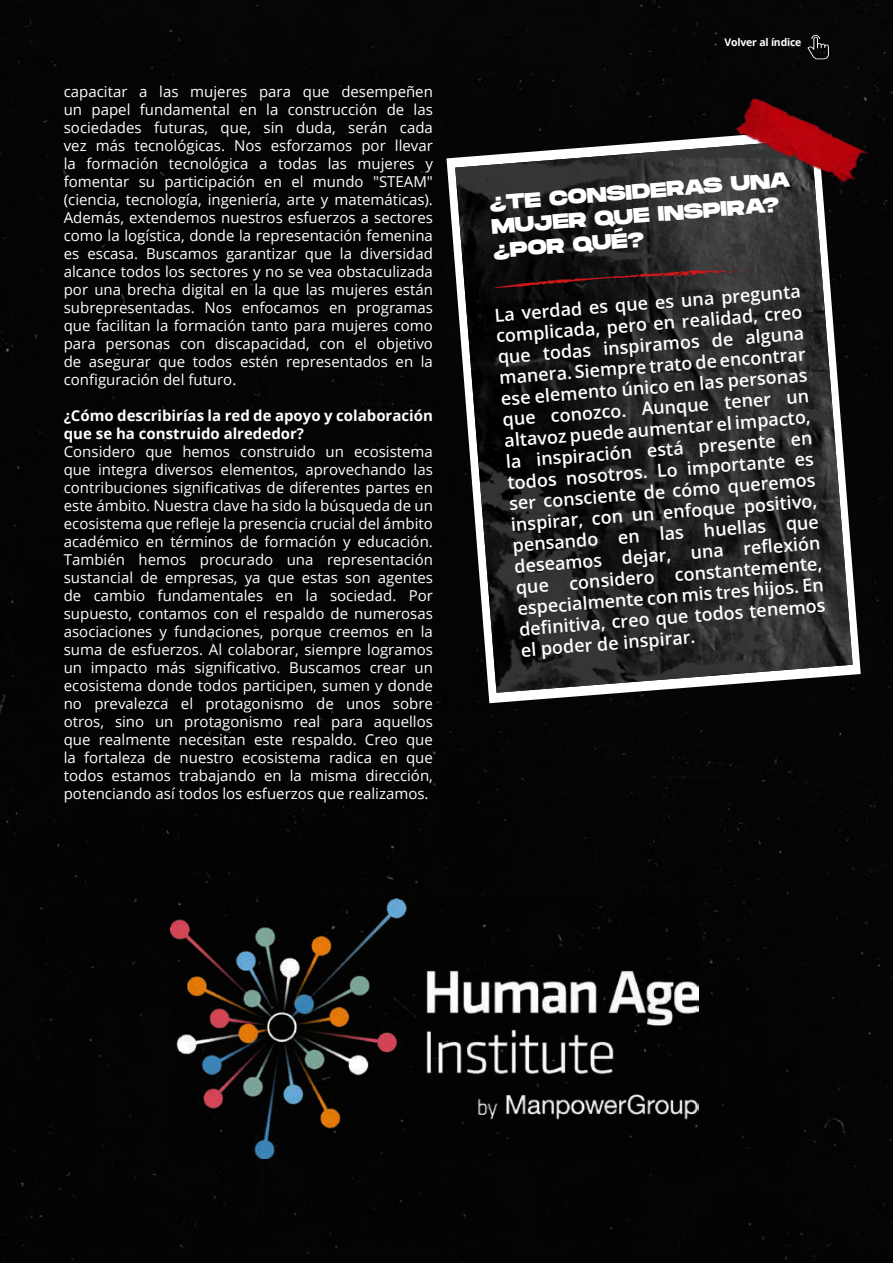
<style>
.page{position:relative;width:893px;height:1263px;background:#040404}
.page>*{position:absolute;margin:0;border:0;box-sizing:border-box;transform-origin:0 0}
.t1{font:800 21px/24.3px "Monument Extended";color:#fff}
.t2{font:600 18px/21px "Open Sans";color:#fff}
.t3{font:15px/18px "Open Sans";color:#fff;text-align:justify}
.t4{font:700 15px/18px "Open Sans";color:#fff}
.t5{font:700 10.5px "Open Sans";letter-spacing:-.02em;color:#fff}
</style>
<div class="page">
<svg style="left:446px;top:129px;width:415px;height:574px;background:#1d1d1d"></svg>
<img style="left:455px;top:140px;width:398px;height:553px">
<img style="left:733px;top:93px;width:136px;height:97px">
<svg style="left:493px;top:270px;width:269px;height:18px;background:#301d1d"></svg>
<img style="left:170px;top:898px;width:529px;height:261px">
<svg style="left:807px;top:35px;width:22px;height:24px"></svg>
<p class="t3" style="left:64px;top:82px;width:371px">capacitar a las mujeres para que desempeñen un papel fundamental en la construcción de las sociedades futuras, que, sin duda, serán cada vez más tecnológicas. Nos esforzamos por llevar la formación tecnológica a todas las mujeres y fomentar su participación en el mundo "STEAM" (ciencia, tecnología, ingeniería, arte y matemáticas).<br>Además, extendemos nuestros esfuerzos a sectores como la logística, donde la representación femenina es escasa. Buscamos garantizar que la diversidad alcance todos los sectores y no se vea obstaculizada por una brecha digital en la que las mujeres están subrepresentadas. Nos enfocamos en programas que facilitan la formación tanto para mujeres como para personas con discapacidad, con el objetivo de asegurar que todos estén representados en la configuración del futuro.</p>
<p class="t4" style="left:64px;top:406px;width:371px">¿Cómo describirías la red de apoyo y colaboración que se ha construido alrededor?</p>
<p class="t3" style="left:64px;top:442px;width:371px">Considero que hemos construido un ecosistema que integra diversos elementos, aprovechando las contribuciones significativas de diferentes partes en este ámbito. Nuestra clave ha sido la búsqueda de un ecosistema que refleje la presencia crucial del ámbito académico en términos de formación y educación.<br>También hemos procurado una representación sustancial de empresas, ya que estas son agentes de cambio fundamentales en la sociedad. Por supuesto, contamos con el respaldo de numerosas asociaciones y fundaciones, porque creemos en la suma de esfuerzos. Al colaborar, siempre logramos un impacto más significativo. Buscamos crear un ecosistema donde todos participen, sumen y donde no prevalezca el protagonismo de unos sobre otros, sino un protagonismo real para aquellos que realmente necesitan este respaldo. Creo que la fortaleza de nuestro ecosistema radica en que todos estamos trabajando en la misma dirección, potenciando así todos los esfuerzos que realizamos.</p>
<p class="t5" style="left:725px;top:35px;width:78px">Volver al índice</p>
<h1 class="t1" style="left:489px;top:189px;width:303px;rotate:-4deg">¿TE CONSIDERAS UNA<br>MUJER QUE INSPIRA? ¿POR QUÉ?</h1>
<p class="t2" style="left:494px;top:303px;width:311px;rotate:-4deg">La verdad es que es una pregunta complicada, pero en realidad, creo que todas inspiramos de alguna manera. Siempre trato de encontrar ese elemento único en las personas que conozco. Aunque tener un altavoz puede aumentar el impacto, la inspiración está presente en todos nosotros. Lo importante es ser consciente de cómo queremos inspirar, con un enfoque positivo, pensando en las huellas que deseamos dejar, una refl exión que considero constantemente, especialmente con mis tres hijos. En defi nitiva, creo que todos tenemos el poder de inspirar.</p>
</div>
